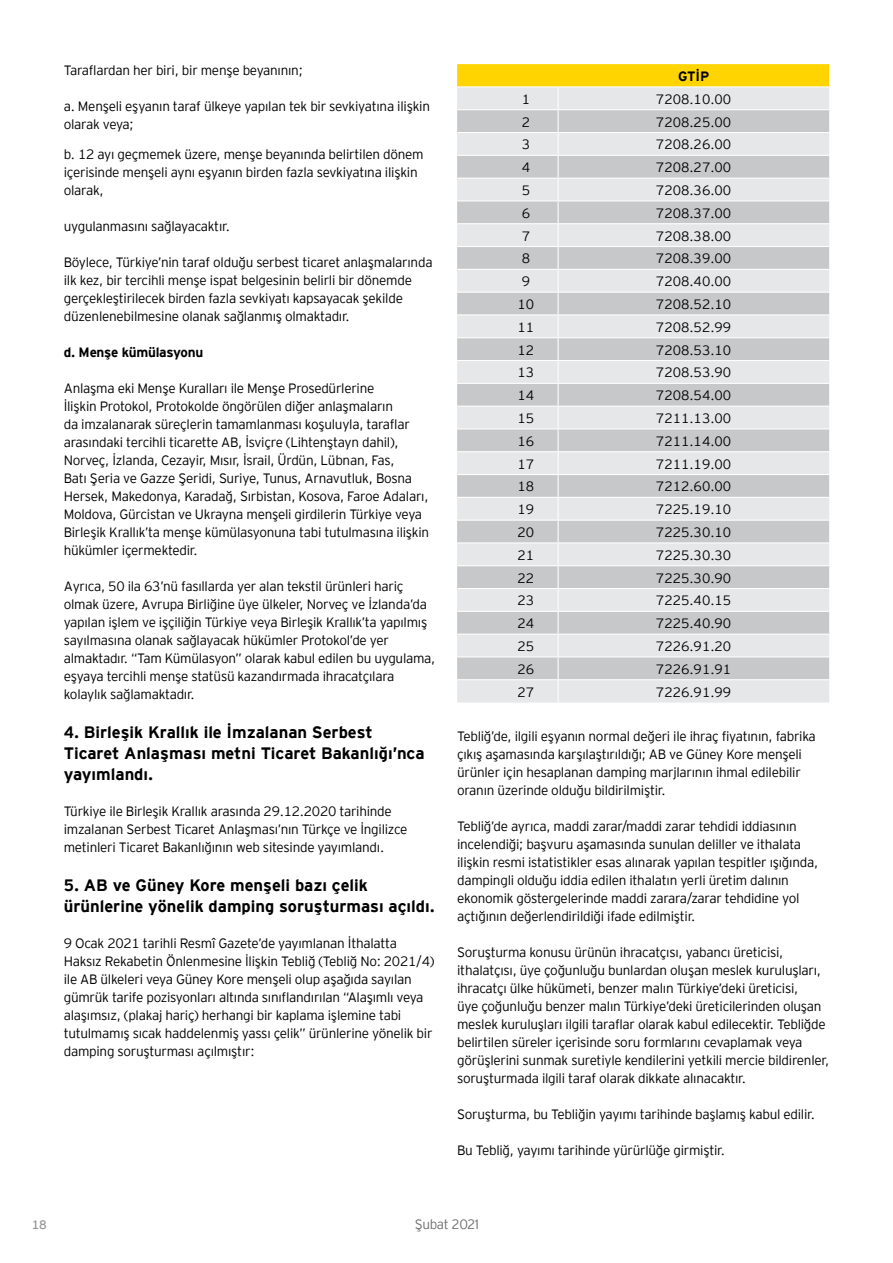
<style>
.page{position:relative;width:893px;height:1263px;background:#fff}
.page>*{position:absolute;margin:0;border:0;box-sizing:border-box;transform-origin:0 0}
.t1{font:700 16.5px/21px "EY Interstate";color:#000}
.t2{font:300 13.5px/18px "EY Interstate";letter-spacing:-.02em;color:#000}
.t3{font:700 13.5px "EY Interstate";letter-spacing:-.02em;color:#000}
.t4{font:300 13.5px "EY Interstate";letter-spacing:-.02em;color:#6d6e71}
.t5{font:12.3px "EY Interstate";color:#939598}
</style>
<div class="page">
<svg style="left:457px;top:64px;width:372px;height:638px;background:#dad9d3"></svg>
<p class="t2" style="left:64px;top:60px;width:241px">Taraflardan her biri, bir menşe beyanının;</p>
<p class="t2" style="left:64px;top:96px;width:368px">a. Menşeli eşyanın taraf ülkeye yapılan tek bir sevkiyatına ilişkin olarak veya;</p>
<p class="t2" style="left:64px;top:145px;width:361px">b. 12 ayı geçmemek üzere, menşe beyanında belirtilen dönem içerisinde menşeli aynı eşyanın birden fazla sevkiyatına ilişkin olarak,</p>
<p class="t2" style="left:64px;top:217px;width:168px">uygulanmasını sağlayacaktır.</p>
<p class="t2" style="left:64px;top:253px;width:370px">Böylece, Türkiye’nin taraf olduğu serbest ticaret anlaşmalarında ilk kez, bir tercihli menşe ispat belgesinin belirli bir dönemde gerçekleştirilecek birden fazla sevkiyatı kapsayacak şekilde düzenlenebilmesine olanak sağlanmış olmaktadır.</p>
<p class="t3" style="left:64px;top:343px;width:141px">d. Menşe kümülasyonu</p>
<p class="t2" style="left:64px;top:379px;width:367px">Anlaşma eki Menşe Kuralları ile Menşe Prosedürlerine<br>İlişkin Protokol, Protokolde öngörülen diğer anlaşmaların<br>da imzalanarak süreçlerin tamamlanması koşuluyla, taraflar arasındaki tercihli ticarette AB, İsviçre (Lihtenştayn dahil), Norveç, İzlanda, Cezayir, Mısır, İsrail, Ürdün, Lübnan, Fas,<br>Batı Şeria ve Gazze Şeridi, Suriye, Tunus, Arnavutluk, Bosna Hersek, Makedonya, Karadağ, Sırbistan, Kosova, Faroe Adaları, Moldova, Gürcistan ve Ukrayna menşeli girdilerin Türkiye veya Birleşik Krallık’ta menşe kümülasyonuna tabi tutulmasına ilişkin hükümler içermektedir.</p>
<p class="t2" style="left:64px;top:577px;width:373px">Ayrıca, 50 ila 63’nü fasıllarda yer alan tekstil ürünleri hariç olmak üzere, Avrupa Birliğine üye ülkeler, Norveç ve İzlanda’da yapılan işlem ve işçiliğin Türkiye veya Birleşik Krallık’ta yapılmış sayılmasına olanak sağlayacak hükümler Protokol’de yer almaktadır. “Tam Kümülasyon” olarak kabul edilen bu uygulama, eşyaya tercihli menşe statüsü kazandırmada ihracatçılara kolaylık sağlamaktadır.</p>
<p class="t1" style="left:64px;top:721px;width:362px">4. Birleşik Krallık ile İmzalanan Serbest<br>Ticaret Anlaşması metni Ticaret Bakanlığı’nca yayımlandı.</p>
<p class="t2" style="left:64px;top:802px;width:345px">Türkiye ile Birleşik Krallık arasında 29.12.2020 tarihinde imzalanan Serbest Ticaret Anlaşması’nın Türkçe ve İngilizce metinleri Ticaret Bakanlığının web sitesinde yayımlandı.</p>
<p class="t1" style="left:64px;top:874px;width:373px">5. AB ve Güney Kore menşeli bazı çelik ürünlerine yönelik damping soruşturması açıldı.</p>
<p class="t2" style="left:64px;top:934px;width:372px">9 Ocak 2021 tarihli Resmî Gazete’de yayımlanan İthalatta Haksız Rekabetin Önlenmesine İlişkin Tebliğ (Tebliğ No: 2021/4) ile AB ülkeleri veya Güney Kore menşeli olup aşağıda sayılan gümrük tarife pozisyonları altında sınıflandırılan “Alaşımlı veya alaşımsız, (plakaj hariç) herhangi bir kaplama işlemine tabi tutulmamış sıcak haddelenmiş yassı çelik” ürünlerine yönelik bir damping soruşturması açılmıştır:</p>
<p class="t3" style="left:678px;top:66px;width:33px">GTİP</p>
<p class="t2" style="left:522px;top:89px;width:10px">1</p>
<p class="t2" style="left:656px;top:89px;width:77px">7208.10.00</p>
<p class="t2" style="left:522px;top:112px;width:10px">2</p>
<p class="t2" style="left:656px;top:112px;width:77px">7208.25.00</p>
<p class="t2" style="left:522px;top:135px;width:10px">3</p>
<p class="t2" style="left:656px;top:135px;width:77px">7208.26.00</p>
<p class="t2" style="left:522px;top:158px;width:10px">4</p>
<p class="t2" style="left:656px;top:158px;width:77px">7208.27.00</p>
<p class="t2" style="left:522px;top:180px;width:10px">5</p>
<p class="t2" style="left:656px;top:180px;width:77px">7208.36.00</p>
<p class="t2" style="left:522px;top:203px;width:10px">6</p>
<p class="t2" style="left:656px;top:203px;width:77px">7208.37.00</p>
<p class="t2" style="left:522px;top:226px;width:10px">7</p>
<p class="t2" style="left:656px;top:226px;width:77px">7208.38.00</p>
<p class="t2" style="left:522px;top:249px;width:10px">8</p>
<p class="t2" style="left:656px;top:249px;width:77px">7208.39.00</p>
<p class="t2" style="left:522px;top:272px;width:10px">9</p>
<p class="t2" style="left:656px;top:272px;width:77px">7208.40.00</p>
<p class="t2" style="left:517px;top:294px;width:18px">10</p>
<p class="t2" style="left:656px;top:294px;width:77px">7208.52.10</p>
<p class="t2" style="left:517px;top:317px;width:18px">11</p>
<p class="t2" style="left:656px;top:317px;width:77px">7208.52.99</p>
<p class="t2" style="left:517px;top:340px;width:18px">12</p>
<p class="t2" style="left:656px;top:340px;width:77px">7208.53.10</p>
<p class="t2" style="left:517px;top:363px;width:18px">13</p>
<p class="t2" style="left:656px;top:363px;width:77px">7208.53.90</p>
<p class="t2" style="left:517px;top:386px;width:18px">14</p>
<p class="t2" style="left:656px;top:386px;width:77px">7208.54.00</p>
<p class="t2" style="left:517px;top:408px;width:18px">15</p>
<p class="t2" style="left:656px;top:408px;width:77px">7211.13.00</p>
<p class="t2" style="left:517px;top:431px;width:18px">16</p>
<p class="t2" style="left:656px;top:431px;width:77px">7211.14.00</p>
<p class="t2" style="left:517px;top:454px;width:18px">17</p>
<p class="t2" style="left:656px;top:454px;width:77px">7211.19.00</p>
<p class="t2" style="left:517px;top:477px;width:18px">18</p>
<p class="t2" style="left:656px;top:477px;width:77px">7212.60.00</p>
<p class="t2" style="left:517px;top:500px;width:18px">19</p>
<p class="t2" style="left:656px;top:500px;width:77px">7225.19.10</p>
<p class="t2" style="left:517px;top:522px;width:18px">20</p>
<p class="t2" style="left:656px;top:522px;width:77px">7225.30.10</p>
<p class="t2" style="left:517px;top:545px;width:18px">21</p>
<p class="t2" style="left:656px;top:545px;width:77px">7225.30.30</p>
<p class="t2" style="left:517px;top:568px;width:18px">22</p>
<p class="t2" style="left:656px;top:568px;width:77px">7225.30.90</p>
<p class="t2" style="left:517px;top:591px;width:18px">23</p>
<p class="t2" style="left:656px;top:591px;width:77px">7225.40.15</p>
<p class="t2" style="left:517px;top:614px;width:18px">24</p>
<p class="t2" style="left:656px;top:614px;width:77px">7225.40.90</p>
<p class="t2" style="left:517px;top:636px;width:18px">25</p>
<p class="t2" style="left:656px;top:636px;width:77px">7226.91.20</p>
<p class="t2" style="left:517px;top:659px;width:18px">26</p>
<p class="t2" style="left:656px;top:659px;width:77px">7226.91.91</p>
<p class="t2" style="left:517px;top:682px;width:18px">27</p>
<p class="t2" style="left:656px;top:682px;width:77px">7226.91.99</p>
<p class="t2" style="left:457px;top:726px;width:360px">Tebliğ’de, ilgili eşyanın normal değeri ile ihraç fiyatının, fabrika çıkış aşamasında karşılaştırıldığı; AB ve Güney Kore menşeli ürünler için hesaplanan damping marjlarının ihmal edilebilir oranın üzerinde olduğu bildirilmiştir.</p>
<p class="t2" style="left:457px;top:816px;width:363px">Tebliğ’de ayrıca, maddi zarar/maddi zarar tehdidi iddiasının incelendiği; başvuru aşamasında sunulan deliller ve ithalata ilişkin resmi istatistikler esas alınarak yapılan tespitler ışığında, dampingli olduğu iddia edilen ithalatın yerli üretim dalının ekonomik göstergelerinde maddi zarara/zarar tehdidine yol açtığının değerlendirildiği ifade edilmiştir.</p>
<p class="t2" style="left:457px;top:942px;width:374px">Soruşturma konusu ürünün ihracatçısı, yabancı üreticisi, ithalatçısı, üye çoğunluğu bunlardan oluşan meslek kuruluşları, ihracatçı ülke hükümeti, benzer malın Türkiye’deki üreticisi,<br>üye çoğunluğu benzer malın Türkiye’deki üreticilerinden oluşan meslek kuruluşları ilgili taraflar olarak kabul edilecektir. Tebliğde belirtilen süreler içerisinde soru formlarını cevaplamak veya görüşlerini sunmak suretiyle kendilerini yetkili mercie bildirenler, soruşturmada ilgili taraf olarak dikkate alınacaktır.</p>
<p class="t2" style="left:457px;top:1104px;width:359px">Soruşturma, bu Tebliğin yayımı tarihinde başlamış kabul edilir.</p>
<p class="t2" style="left:457px;top:1140px;width:269px">Bu Tebliğ, yayımı tarihinde yürürlüğe girmiştir.</p>
<p class="t5" style="left:32px;top:1215px;width:17px">18</p>
<p class="t4" style="left:415px;top:1215px;width:66px">Şubat 2021</p>
</div>
